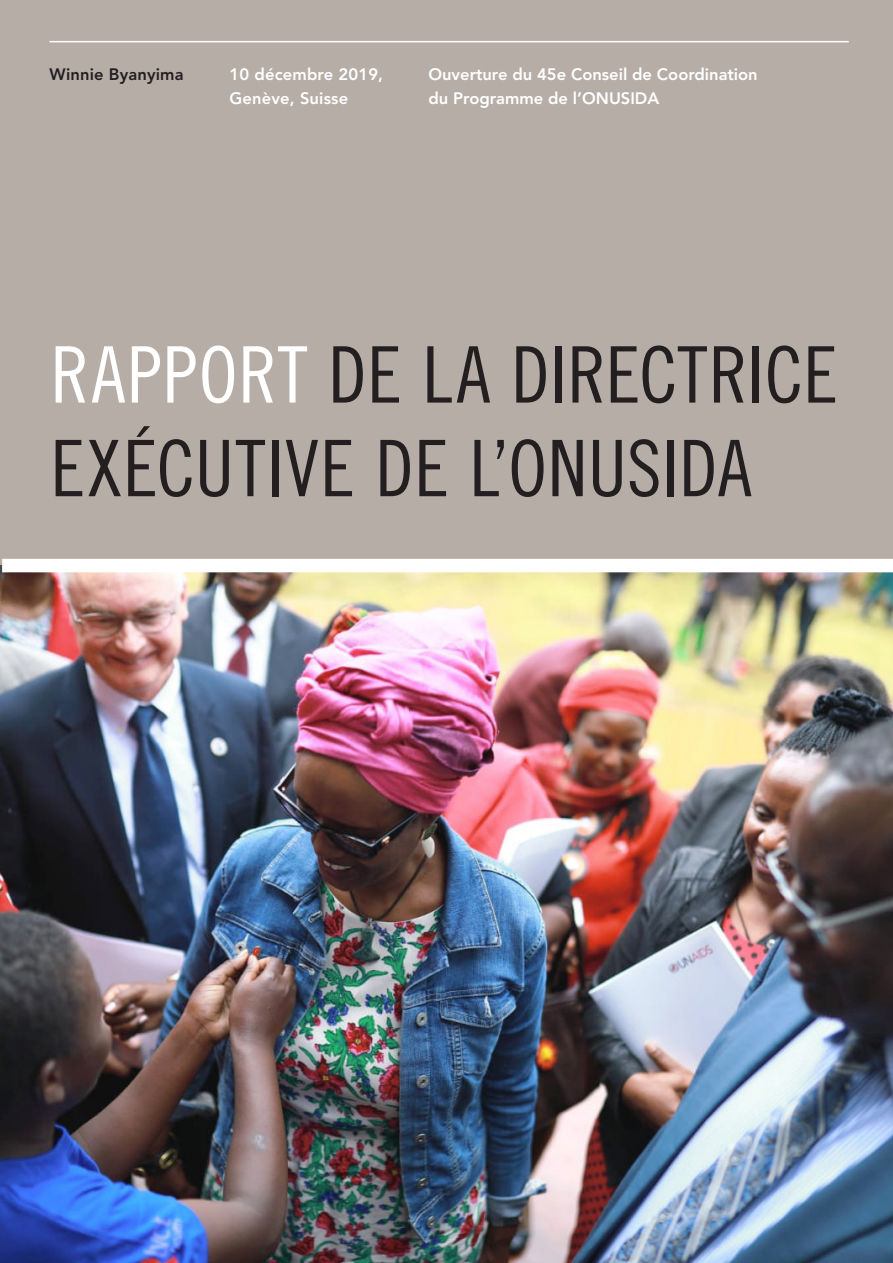
<style>
.page{position:relative;width:893px;height:1263px;background:#fff}
.page>*{position:absolute;margin:0;border:0;box-sizing:border-box;transform-origin:0 0}
.t1{font:78px/93.6px "Trade Gothic Cond Eighteen";letter-spacing:.005em;color:#231f20}
.t2{font:800 16.5px/24px "Avenir";color:#fff}
.t3{font:800 16.5px "Avenir";letter-spacing:.01em;color:#231f20}
.s1{color:#fff}
</style>
<div class="page">
<div style="left:0;top:0;width:893px;height:566px;background:#b6ada7"></div>
<hr style="left:49px;top:41px;width:800px;height:1px;background:#fff">
<img style="left:0;top:566px;width:893px;height:697px">
<div style="left:2px;top:559px;width:891px;height:13px;background:#fff"></div>
<p class="t3" style="left:50px;top:64px;width:136px">Winnie Byanyima</p>
<p class="t2" style="left:230px;top:62px;width:155px">10 décembre 2019,<br>Genève, Suisse</p>
<p class="t2" style="left:428px;top:62px;width:331px">Ouverture du 45e Conseil de Coordination du Programme de l’ONUSIDA</p>
<h1 class="t1" style="left:50px;top:327px;width:789px"><span class="s1">RAPPORT</span> DE LA DIRECTRICE<br>EXÉCUTIVE DE L’ONUSIDA</h1>
</div>
